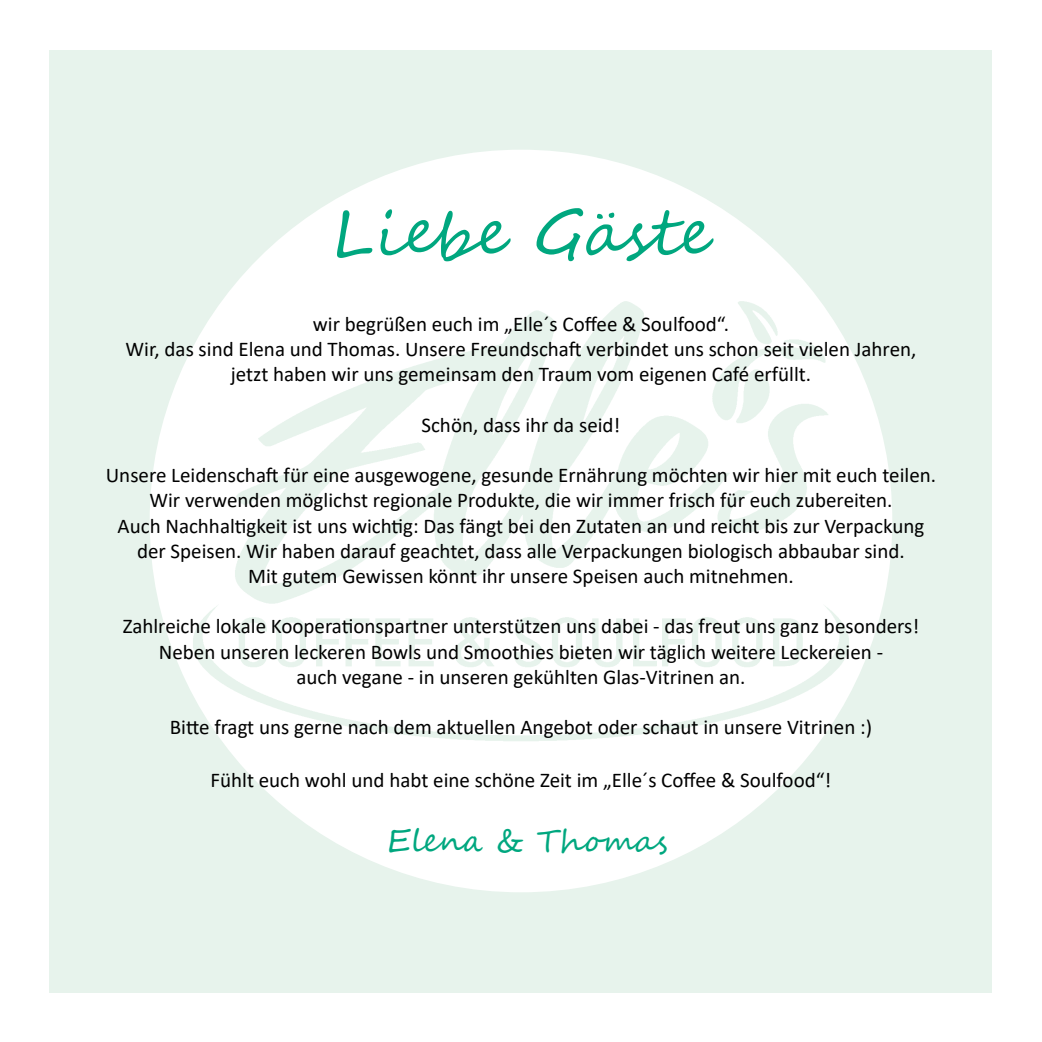
<style>
.page{position:relative;width:1042px;height:1042px;background:#fff}
.page>*{position:absolute;margin:0;border:0;box-sizing:border-box;transform-origin:0 0}
.t1{font:63px "Segoe Script";color:#00a77f}
.t2{font:31.5px "Segoe Script";color:#00a77f}
.t3{font:21px/25.2px "Calibri";color:#000;text-align:center}
</style>
<div class="page">
<div style="left:50px;top:50px;width:942px;height:942px;background:#e7f3ec"></div>
<div style="left:150px;top:150px;width:742px;height:742px;background:#fff;border-radius:50%"></div>
<img style="left:182px;top:286px;width:677px;height:469px">
<h1 class="t1" style="left:331px;top:182px;width:382px">Liebe Gäste</h1>
<p class="t3" style="left:126px;top:311px;width:792px">wir begrüßen euch im „Elle´s Coffee &amp; Soulfood“.<br>Wir, das sind Elena und Thomas. Unsere Freundschaft verbindet uns schon seit vielen Jahren, jetzt haben wir uns gemeinsam den Traum vom eigenen Café erfüllt.</p>
<p class="t3" style="left:421px;top:412px;width:200px">Schön, dass ihr da seid!</p>
<p class="t3" style="left:106px;top:462px;width:832px">Unsere Leidenschaft für eine ausgewogene, gesunde Ernährung möchten wir hier mit euch teilen.<br>Wir verwenden möglichst regionale Produkte, die wir immer frisch für euch zubereiten.<br>Auch Nachhaltigkeit ist uns wichtig: Das fängt bei den Zutaten an und reicht bis zur Verpackung der Speisen. Wir haben darauf geachtet, dass alle Verpackungen biologisch abbaubar sind.<br>Mit gutem Gewissen könnt ihr unsere Speisen auch mitnehmen.</p>
<p class="t3" style="left:123px;top:613px;width:798px">Zahlreiche lokale Kooperationspartner unterstützen uns dabei - das freut uns ganz besonders!<br>Neben unseren leckeren Bowls und Smoothies bieten wir täglich weitere Leckereien -<br>auch vegane - in unseren gekühlten Glas-Vitrinen an.</p>
<p class="t3" style="left:170px;top:714px;width:704px">Bitte fragt uns gerne nach dem aktuellen Angebot oder schaut in unsere Vitrinen :)</p>
<p class="t3" style="left:210px;top:766px;width:622px">Fühlt euch wohl und habt eine schöne Zeit im „Elle´s Coffee &amp; Soulfood“!</p>
<h2 class="t2" style="left:387px;top:815px;width:282px">Elena &amp; Thomas</h2>
</div>
